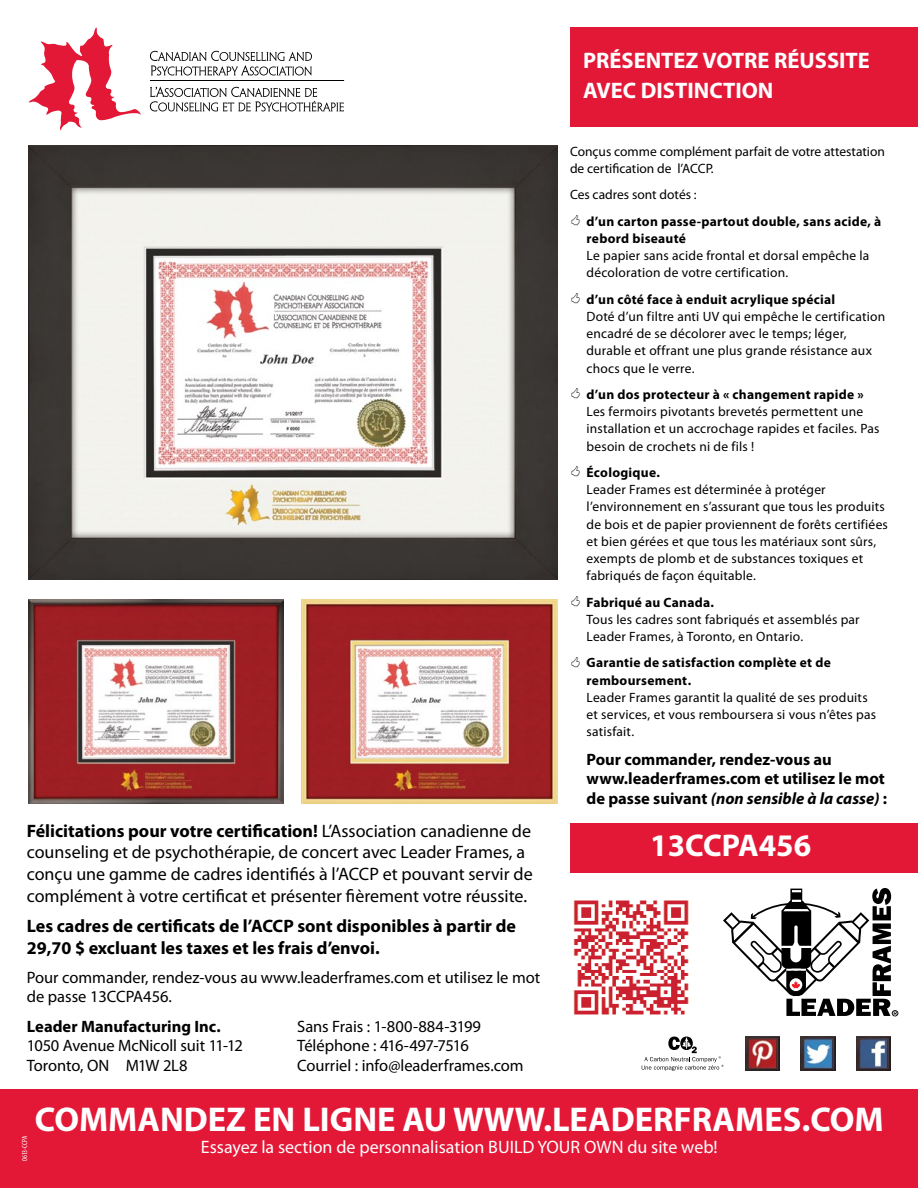
<style>
.page{position:relative;width:918px;height:1188px;background:#fff}
.page>*{position:absolute;margin:0;border:0;box-sizing:border-box;transform-origin:0 0}
.t1{font:700 34.5px "Myriad Pro";color:#fff}
.t2{font:700 31.5px "Myriad Pro";color:#fff}
.t3{font:700 22.5px/30px "Myriad Pro";color:#fff}
.t4{font:18px/21.6px "Myriad Pro";color:#000}
.t5{font:700 18px/21.6px "Myriad Pro";color:#000}
.t6{font:18px "Myriad Pro";color:#fff}
.t7{font:16.5px/19.5px "Myriad Pro";color:#000}
.t8{font:700 16.5px/19.5px "Myriad Pro";color:#000}
.t9{font:13.5px/17.2px "Myriad Pro";letter-spacing:.015em;color:#000}
.t10{font:700 13.5px/17.2px "Myriad Pro";letter-spacing:.02em;color:#000}
.t11{font:condensed 7.5px "Myriad Pro";color:#fff}
.s1{font-weight:700}
.s2{font-style:italic}
</style>
<div class="page">
<div style="left:570px;top:823px;width:348px;height:50px;background:#e31837"></div>
<div style="left:0;top:1089px;width:918px;height:99px;background:#e31837"></div>
<hr style="left:151px;top:81px;width:193px;height:1px;background:#000">
<svg style="left:150px;top:51px;width:162px;height:24px"></svg>
<svg style="left:150px;top:87px;width:194px;height:24px"></svg>
<svg style="left:29px;top:27px;width:112px;height:103px"></svg>
<img style="left:573px;top:900px;width:116px;height:115px">
<svg style="left:724px;top:888px;width:174px;height:128px"></svg>
<svg style="left:642px;top:1037px;width:81px;height:34px"></svg>
<img style="left:856px;top:1037px;width:34px;height:34px">
<img style="left:801px;top:1037px;width:34px;height:34px">
<img style="left:745px;top:1037px;width:35px;height:34px">
<img style="left:28px;top:146px;width:529px;height:434px">
<img style="left:302px;top:600px;width:255px;height:204px">
<img style="left:28px;top:600px;width:256px;height:204px">
<div style="left:570px;top:27px;width:348px;height:99px;background:#e31837"></div>
<p class="t4" style="left:27px;top:820px;width:507px"><span class="s1">Félicitations pour votre certification!</span> L’Association canadienne de counseling et de psychothérapie, de concert avec Leader Frames, a conçu une gamme de cadres identifiés à l’ACCP et pouvant servir de complément à votre certificat et présenter fièrement votre réussite.</p>
<h3 class="t5" style="left:27px;top:915px;width:491px">Les cadres de certificats de l’ACCP sont disponibles à partir de<br>29,70 $ excluant les taxes et les frais d’envoi.</h3>
<p class="t7" style="left:27px;top:967px;width:515px">Pour commander, rendez-vous au www.leaderframes.com et utilisez le mot de passe 13CCPA456.</p>
<p class="t8" style="left:27px;top:1016px;width:196px">Leader Manufacturing Inc.</p>
<p class="t7" style="left:27px;top:1036px;width:218px">1050 Avenue McNicoll suit 11-12<br>Toronto, ON M1W 2L8</p>
<p class="t7" style="left:297px;top:1016px;width:228px">Sans Frais : 1-800-884-3199<br>Téléphone : 416-497-7516<br>Courriel : info@leaderframes.com</p>
<h3 class="t3" style="left:583px;top:45px;width:288px">PRÉSENTEZ VOTRE RÉUSSITE<br>AVEC DISTINCTION</h3>
<p class="t9" style="left:570px;top:143px;width:317px">Conçus comme complément parfait de votre attestation de certification de l’ACCP.</p>
<p class="t9" style="left:570px;top:186px;width:128px">Ces cadres sont dotés :</p>
<p class="t10" style="left:586px;top:212px;width:296px">d’un carton passe-partout double, sans acide, à rebord biseauté</p>
<p class="t9" style="left:586px;top:247px;width:284px">Le papier sans acide frontal et dorsal empêche la décoloration de votre certification.</p>
<p class="t10" style="left:586px;top:290px;width:250px">d’un côté face à enduit acrylique spécial</p>
<p class="t9" style="left:586px;top:308px;width:300px">Doté d’un filtre anti UV qui empêche le certification encadré de se décolorer avec le temps; léger, durable et offrant une plus grande résistance aux chocs que le verre.</p>
<p class="t10" style="left:586px;top:385px;width:279px">d’un dos protecteur à « changement rapide »</p>
<p class="t9" style="left:586px;top:403px;width:295px">Les fermoirs pivotants brevetés permettent une installation et un accrochage rapides et faciles. Pas besoin de crochets ni de fils !</p>
<p class="t10" style="left:586px;top:463px;width:75px">Écologique.</p>
<p class="t9" style="left:586px;top:481px;width:303px">Leader Frames est déterminée à protéger l’environnement en s’assurant que tous les produits de bois et de papier proviennent de forêts certifiées et bien gérées et que tous les matériaux sont sûrs, exempts de plomb et de substances toxiques et fabriqués de façon équitable.</p>
<p class="t10" style="left:586px;top:593px;width:129px">Fabriqué au Canada.</p>
<p class="t9" style="left:586px;top:611px;width:275px">Tous les cadres sont fabriqués et assemblés par<br>Leader Frames, à Toronto, en Ontario.</p>
<p class="t10" style="left:586px;top:654px;width:246px">Garantie de satisfaction complète et de remboursement.</p>
<p class="t9" style="left:586px;top:689px;width:291px">Leader Frames garantit la qualité de ses produits et services, et vous remboursera si vous n’êtes pas satisfait.</p>
<p class="t8" style="left:586px;top:749px;width:302px">Pour commander, rendez-vous au www.leaderframes.com et utilisez le mot de passe suivant <span class="s2">(non sensible à la casse)</span> :</p>
<h2 class="t2" style="left:650px;top:825px;width:163px">13CCPA456</h2>
<p class="t11" style="left:20px;top:1161px;width:26px;rotate:-90deg">0613-CCPA</p>
<h1 class="t1" style="left:35px;top:1097px;width:850px">COMMANDEZ EN LIGNE AU WWW.LEADERFRAMES.COM</h1>
<h3 class="t6" style="left:201px;top:1136px;width:518px">Essayez la section de personnalisation BUILD YOUR OWN du site web!</h3>
</div>
